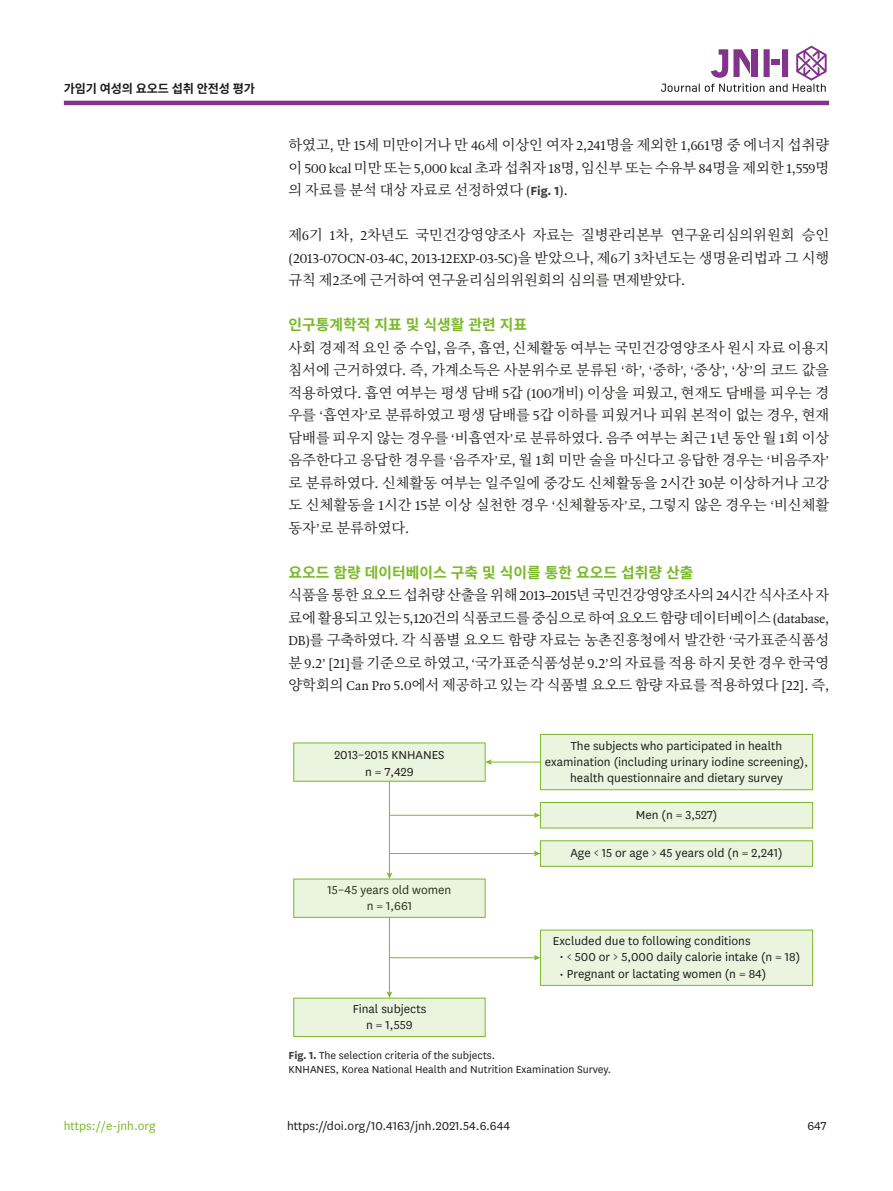
<style>
.page{position:relative;width:893px;height:1191px;background:#fff}
.page>*{position:absolute;margin:0;border:0;box-sizing:border-box;transform-origin:0 0}
.body_title2{font:700 14.85px "Source Han Sans K";color:#7ab929}
.body_p_first{font:14.25px/22.5px "Source Han Serif K";color:#1d1d1b;text-align:justify}
.body_p{font:14.25px "Source Han Serif K";color:#1d1d1b}
.body_p-2{font:13.8px "Quadraat OT";color:#1d1d1b}
.body_p_first-2{font:13.8px "Quadraat OT";color:#1d1d1b}
.doi_running_footer{font:13.5px/16.2px "National";color:#1d1d1b;text-align:center}
.t1{font:13.5px "National";color:#7ab929}
.alt-title-type{font:700 12.15px "Source Han Sans K";letter-spacing:-.01em;color:#1d1d1b}
.fig_caption{font:12px/13.5px "National";color:#1d1d1b}
.s1{font-family:"Quadraat OT";font-size:13.8px}
.s2{font-family:"Source Han Serif K";font-size:14.25px}
.s3{font-family:"National";font-weight:700;font-size:13.8px;color:#3d3d3c}
.s4{font-weight:700;color:#3d3d3c}
</style>
<div class="page">
<hr style="left:64px;top:101px;width:765px;height:4px;background:#82348b">
<svg style="left:661px;top:46px;width:166px;height:46px"></svg>
<div style="left:540px;top:802px;width:273px;height:26px;background:#ebf4df"></div>
<div style="left:540px;top:802px;width:273px;height:26px;border:1px solid #7ab929"></div>
<div style="left:294px;top:743px;width:191px;height:38px;background:#ebf4df"></div>
<div style="left:540px;top:734px;width:273px;height:55px;background:#ebf4df"></div>
<div style="left:540px;top:734px;width:273px;height:56px;border:1px solid #7ab929"></div>
<div style="left:540px;top:840px;width:273px;height:26px;background:#ebf4df"></div>
<div style="left:540px;top:840px;width:273px;height:26px;border:1px solid #7ab929"></div>
<hr style="left:490px;top:761px;width:50px;height:1px;background:#7ab929">
<svg style="left:485px;top:759px;width:7px;height:6px"></svg>
<hr style="left:389px;top:957px;width:147px;height:1px;background:#7ab929">
<svg style="left:534px;top:955px;width:6px;height:5px"></svg>
<hr style="left:389px;top:853px;width:147px;height:1px;background:#7ab929">
<svg style="left:534px;top:850px;width:6px;height:6px"></svg>
<hr style="left:389px;top:815px;width:147px;height:1px;background:#7ab929">
<svg style="left:534px;top:812px;width:6px;height:6px"></svg>
<hr style="left:389px;top:781px;width:1px;height:93px;background:#7ab929">
<svg style="left:387px;top:872px;width:5px;height:6px"></svg>
<div style="left:294px;top:879px;width:191px;height:38px;background:#ebf4df"></div>
<div style="left:294px;top:998px;width:191px;height:38px;background:#ebf4df"></div>
<div style="left:540px;top:930px;width:273px;height:55px;background:#ebf4df"></div>
<hr style="left:389px;top:917px;width:1px;height:76px;background:#7ab929">
<svg style="left:387px;top:991px;width:5px;height:7px"></svg>
<p class="alt-title-type" style="left:64px;top:81px;width:193px">가임기 여성의 요오드 섭취 안전성 평가</p>
<p class="t1" style="left:64px;top:1116px;width:93px">https://e-jnh.org</p>
<p class="body_p_first" style="left:289px;top:134px;width:542px">하였고<span class="s1">,</span> 만 <span class="s1">15</span>세 미만이거나 만 <span class="s1">46</span>세 이상인 여자 <span class="s1">2,241</span>명을 제외한 <span class="s1">1,661</span>명 중 에너지 섭취량</p>
<p class="body_p_first-2" style="left:289px;top:159px;width:542px"><span class="s2">이</span> 500 kcal <span class="s2">미만 또는</span> 5,000 kcal <span class="s2">초과 섭취자</span> 18<span class="s2">명</span>, <span class="s2">임신부 또는 수유부</span> 84<span class="s2">명을 제외한</span> 1,559<span class="s2">명</span></p>
<p class="body_p_first" style="left:289px;top:179px;width:281px">의 자료를 분석 대상 자료로 선정하였다 <span class="s1">(</span><span class="s3">Fig. 1</span><span class="s1">).</span></p>
<p class="body_p" style="left:289px;top:227px;width:542px">제<span class="s1">6</span>기 <span class="s1">1</span>차<span class="s1">, 2</span>차년도 국민건강영양조사 자료는 질병관리본부 연구윤리심의위원회 승인</p>
<p class="body_p-2" style="left:289px;top:249px;width:542px">(2013-07OCN-03-4C, 2013-12EXP-03-5C)<span class="s2">을 받았으나</span>, <span class="s2">제</span>6<span class="s2">기</span> 3<span class="s2">차년도는 생명윤리법과 그 시행</span></p>
<p class="body_p" style="left:289px;top:272px;width:398px">규칙 제<span class="s1">2</span>조에 근거하여 연구윤리심의위원회의 심의를 면제받았다<span class="s1">.</span></p>
<p class="body_title2" style="left:289px;top:316px;width:240px">인구통계학적 지표 및 식생활 관련 지표</p>
<p class="body_p_first" style="left:289px;top:336px;width:542px">사회 경제적 요인 중 수입<span class="s1">,</span> 음주<span class="s1">,</span> 흡연<span class="s1">,</span> 신체활동 여부는 국민건강영양조사 원시 자료 이용지 침서에 근거하였다<span class="s1">.</span> 즉<span class="s1">,</span> 가계소득은 사분위수로 분류된 <span class="s1">‘</span>하<span class="s1">’, ‘</span>중하<span class="s1">’, ‘</span>중상<span class="s1">’, ‘</span>상<span class="s1">’</span>의 코드 값을 적용하였다<span class="s1">.</span> 흡연 여부는 평생 담배 <span class="s1">5</span>갑 <span class="s1">(100</span>개비<span class="s1">)</span> 이상을 피웠고<span class="s1">,</span> 현재도 담배를 피우는 경 우를 <span class="s1">‘</span>흡연자<span class="s1">’</span>로 분류하였고 평생 담배를 <span class="s1">5</span>갑 이하를 피웠거나 피워 본적이 없는 경우<span class="s1">,</span> 현재 담배를 피우지 않는 경우를 <span class="s1">‘</span>비흡연자<span class="s1">’</span>로 분류하였다<span class="s1">.</span> 음주 여부는 최근 <span class="s1">1</span>년 동안 월 <span class="s1">1</span>회 이상 음주한다고 응답한 경우를 <span class="s1">‘</span>음주자<span class="s1">’</span>로<span class="s1">,</span> 월 <span class="s1">1</span>회 미만 술을 마신다고 응답한 경우는 <span class="s1">‘</span>비음주자<span class="s1">’ </span>로 분류하였다<span class="s1">.</span> 신체활동 여부는 일주일에 중강도 신체활동을 <span class="s1">2</span>시간 <span class="s1">30</span>분 이상하거나 고강 도 신체활동을 <span class="s1">1</span>시간 <span class="s1">15</span>분 이상 실천한 경우 <span class="s1">‘</span>신체활동자<span class="s1">’</span>로<span class="s1">,</span> 그렇지 않은 경우는 <span class="s1">‘</span>비신체활 동자<span class="s1">’</span>로 분류하였다<span class="s1">.</span></p>
<p class="body_title2" style="left:289px;top:564px;width:406px">요오드 함량 데이터베이스 구축 및 식이를 통한 요오드 섭취량 산출</p>
<p class="body_p_first" style="left:289px;top:584px;width:542px">식품을 통한 요오드 섭취량 산출을 위해 <span class="s1">2013–2015</span>년 국민건강영양조사의 <span class="s1">24</span>시간 식사조사 자 료에활용되고있는 <span class="s1">5,120</span>건의식품코드를중심으로하여요오드함량데이터베이스 <span class="s1">(database, DB)</span>를 구축하였다<span class="s1">.</span> 각 식품별 요오드 함량 자료는 농촌진흥청에서 발간한 <span class="s1">‘</span>국가표준식품성 분 <span class="s1">9.2’ [21]</span>를 기준으로 하였고<span class="s1">, ‘</span>국가표준식품성분 <span class="s1">9.2’</span>의 자료를 적용 하지 못한 경우 한국영 양학회의 <span class="s1">Can Pro 5.0</span>에서 제공하고 있는 각 식품별 요오드 함량 자료를 적용하였다 <span class="s1">[22].</span> 즉<span class="s1">,</span></p>
<p class="doi_running_footer" style="left:334px;top:746px;width:112px">2013–2015 KNHANES n = 7,429</p>
<p class="doi_running_footer" style="left:545px;top:736px;width:265px">The subjects who participated in health examination (including urinary iodine screening), health questionnaire and dietary survey</p>
<p class="doi_running_footer" style="left:636px;top:806px;width:83px">Men (n = 3,527)</p>
<p class="doi_running_footer" style="left:328px;top:881px;width:125px">15–45 years old women n = 1,661</p>
<p class="doi_running_footer" style="left:353px;top:1000px;width:75px">Final subjects n = 1,559</p>
<p class="doi_running_footer" style="left:570px;top:844px;width:214px">Age &lt; 15 or age &gt; 45 years old (n = 2,241)</p>
<p class="doi_running_footer" style="left:553px;top:932px;width:199px">Excluded due to following conditions</p>
<p class="doi_running_footer" style="left:559px;top:948px;width:242px">• &lt; 500 or &gt; 5,000 daily calorie intake (n = 18)</p>
<p class="doi_running_footer" style="left:559px;top:964px;width:208px">• Pregnant or lactating women (n = 84)</p>
<p class="fig_caption" style="left:289px;top:1048px;width:324px"><span class="s4">Fig. 1.</span> The selection criteria of the subjects.<br>KNHANES, Korea National Health and Nutrition Examination Survey.</p>
<p class="doi_running_footer" style="left:287px;top:1116px;width:225px">https://doi.org/10.4163/jnh.2021.54.6.644</p>
<p class="doi_running_footer" style="left:807px;top:1116px;width:21px">647</p>
</div>
